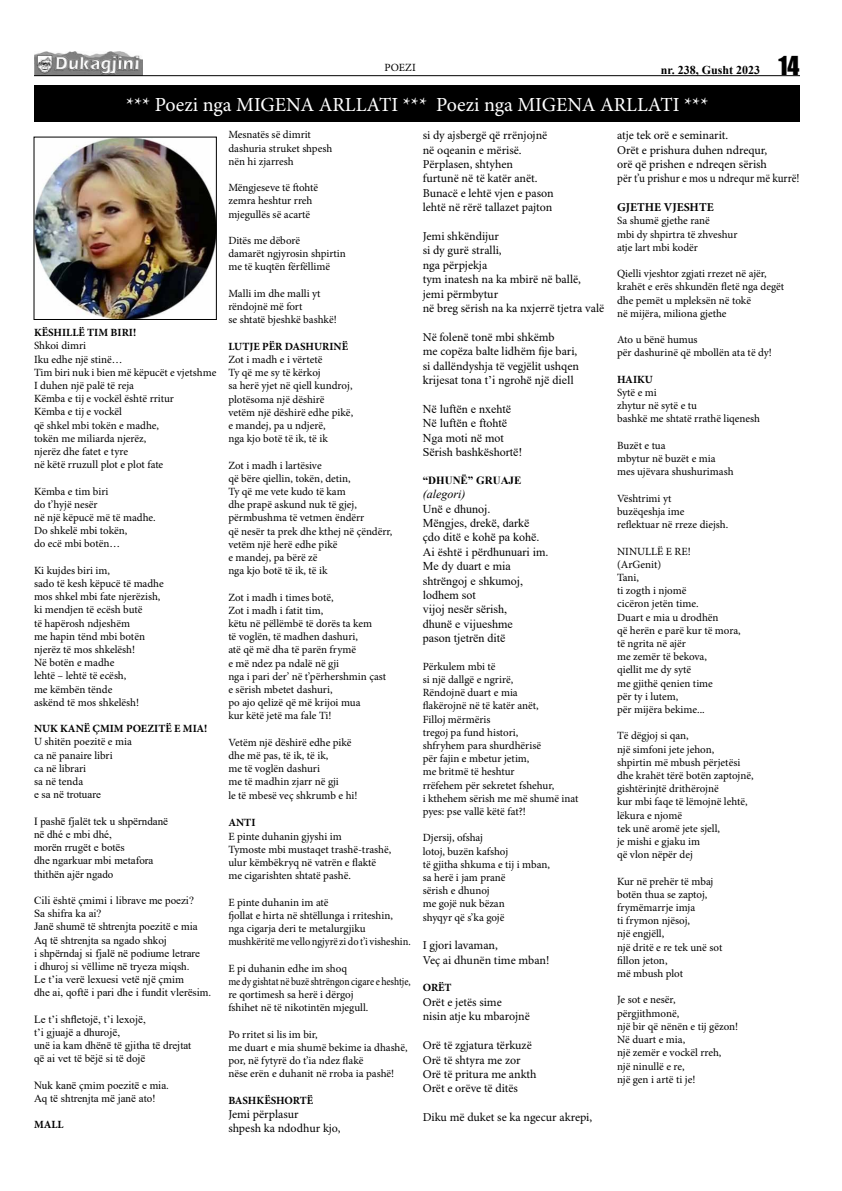
<style>
.page{position:relative;width:842px;height:1191px;background:#fff}
.page>*{position:absolute;margin:0;border:0;box-sizing:border-box;transform-origin:0 0}
.t1{font:20px "Minion Pro";color:#fff}
.t2{font:12px/14.4px "Minion Pro";color:#000}
.t3{font:12px/14.4px "Times New Roman";color:#000}
.t4{font:700 12px "Times New Roman";color:#000}
.t5{font:700 12px "Minion Pro";color:#000}
.t6{font:italic 12px "Times New Roman";color:#000}
.t7{font:11px/13.2px "Minion Pro";color:#000}
.t8{font:11px/13.2px "Times New Roman";color:#000}
.t9{font:700 11px "Minion Pro";color:#000}
.t10{font:700 11px "Times New Roman";color:#000}
.s1{font-family:"Impact";font-weight:400;font-size:24px}
.s2{font-family:"Minion Pro"}
</style>
<div class="page">
<img style="left:34px;top:51px;width:109px;height:24px">
<hr style="left:34px;top:75px;width:766px;height:1px;background:#000">
<img style="left:36px;top:139px;width:178px;height:178px">
<div style="left:34px;top:85px;width:765px;height:37px;background:#000"></div>
<p class="t7" style="left:384px;top:61px;width:33px">POEZI</p>
<p class="t4" style="left:661px;top:61px;width:140px">nr. 238, Gusht 2023 <span class="s1">14</span></p>
<h1 class="t1" style="left:126px;top:92px;width:584px">*** Poezi nga MIGENA ARLLATI *** Poezi nga MIGENA ARLLATI ***</h1>
<p class="t9" style="left:34px;top:325px;width:104px">KЁSHILLЁ TIM BIRI!</p>
<p class="t7" style="left:34px;top:340px;width:184px">Shkoi dimri<br>Iku edhe njё stinё…<br>Tim biri nuk i bien mё kёpucёt e vjetshme<br>I duhen njё palё tё reja<br>Kёmba e tij e vockёl ёshtё rritur<br>Kёmba e tij e vockёl<br>qё shkel mbi tokёn e madhe,<br>tokёn me miliarda njerёz,<br>njerёz dhe fatet e tyre<br>nё kёtё rruzull plot e plot fate</p>
<p class="t7" style="left:34px;top:485px;width:123px">Kёmba e tim biri<br>do t’hyjё nesёr<br>nё njё kёpucё mё tё madhe.<br>Do shkelё mbi tokёn,<br>do ecё mbi botёn…</p>
<p class="t7" style="left:34px;top:564px;width:131px">Ki kujdes biri im,<br>sado tё kesh kёpucё tё madhe mos shkel mbi fate njerёzish, ki mendjen tё ecёsh butё<br>tё hapёrosh ndjeshёm<br>me hapin tёnd mbi botёn njerёz tё mos shkelёsh!<br>Nё botёn e madhe<br>lehtё – lehtё tё ecёsh,<br>me kёmbёn tёnde<br>askёnd tё mos shkelёsh!</p>
<p class="t9" style="left:34px;top:721px;width:175px">NUK KANË ÇMIM POEZITË E MIA!</p>
<p class="t7" style="left:34px;top:736px;width:99px">U shitën poezitë e mia ca në panaire libri<br>ca në librari<br>sa në tenda</p>
<p class="t8" style="left:34px;top:787px;width:68px">e sa në trotuare</p>
<p class="t8" style="left:34px;top:814px;width:136px">I pashë fjalët tek u shpërndanë në dhé e mbi dhé,<br>morën rrugët e botës<br>dhe ngarkuar mbi metafora thithën ajër ngado</p>
<p class="t8" style="left:34px;top:893px;width:179px">Cili <span class="s2">është çmimi</span> i librave me poezi?<br>Sa shifra ka ai?<br>Janë shumë të shtrenjta poezitë e mia Aq të shtrenjta sa ngado shkoj<br>i shpërndaj si fjalë në podiume letrare<br>i dhuroj si vëllime në tryeza miqsh.<br>Le t’ia verë lexuesi vetë një <span class="s2">çmim<br></span>dhe ai, qoftë i pari dhe i fundit vlerësim.</p>
<p class="t8" style="left:34px;top:1012px;width:159px">Le t’i shfletojë, t’i lexojë,<br>t’i gjuajë a dhurojë,<br>unë ia kam dhënë të gjitha të drejtat që ai vet të bëjë si të dojë</p>
<p class="t8" style="left:34px;top:1078px;width:136px">Nuk kanë <span class="s2">çmim</span> poezitë e mia.<br>Aq të shtrenjta më janë ato!</p>
<p class="t9" style="left:34px;top:1117px;width:31px">MALL</p>
<p class="t7" style="left:228px;top:129px;width:105px">Mesnatës së dimrit dashuria struket shpesh nën hi zjarresh</p>
<p class="t7" style="left:228px;top:182px;width:91px">Mëngjeseve të ftohtë zemra heshtur rreh mjegullës së acartë</p>
<p class="t7" style="left:228px;top:234px;width:119px">Ditës me dëborë<br>damarët ngjyrosin shpirtin me të kuqtën fërfëllimë</p>
<p class="t7" style="left:228px;top:287px;width:110px">Malli im dhe malli yt rëndojnë më fort<br>se shtatë bjeshkë bashkë!</p>
<p class="t9" style="left:228px;top:338px;width:121px">LUTJE PËR DASHURINË</p>
<p class="t7" style="left:228px;top:353px;width:126px">Zot i madh e i vërtetë<br>Ty që me sy të kërkoj<br>sa herë yjet në qiell kundroj, plotësoma një dëshirë vetëm një dëshirë edhe pikë, e mandej, pa u ndjerë,<br>nga kjo botë të ik, të ik</p>
<p class="t7" style="left:228px;top:459px;width:166px">Zot i madh i lartësive<br>që bëre qiellin, tokën, detin,<br>Ty që me vete kudo të kam<br>dhe prapë askund nuk të gjej, përmbushma të vetmen ëndërr<br>që nesër ta prek dhe kthej në çëndërr, vetëm një herë edhe pikë<br>e mandej, pa bërë zë<br>nga kjo botë të ik, të ik</p>
<p class="t7" style="left:228px;top:591px;width:159px">Zot i madh i times botë,<br>Zot i madh i fatit tim,<br>këtu në pëllëmbë të dorës ta kem<br>të voglën, të madhen dashuri,<br>atë që më dha të parën frymë<br>e më ndez pa ndalë në gji<br>nga i pari der’ në t’përhershmin çast e sërish mbetet dashuri,<br>po ajo qelizë që më krijoi mua<br>kur këtë jetë ma fale Ti!</p>
<p class="t7" style="left:228px;top:736px;width:131px">Vetëm një dëshirë edhe pikë dhe më pas, të ik, të ik,<br>me të voglën dashuri<br>me të madhin zjarr në gji<br>le të mbesë veç shkrumb e hi!</p>
<p class="t9" style="left:228px;top:815px;width:29px">ANTI</p>
<p class="t7" style="left:228px;top:830px;width:164px">E pinte duhanin gjyshi im<br>Tymoste mbi mustaqet trashë-trashë, ulur këmbëkryq në vatrën e flaktë me cigarishten shtatë pashë.</p>
<p class="t7" style="left:228px;top:896px;width:184px">E pinte duhanin im atë<br>fjollat e hirta në shtëllunga i rriteshin, nga cigarja deri te metalurgjiku mushkëritë me vello ngjyrë zi do t’i visheshin.</p>
<p class="t7" style="left:228px;top:962px;width:184px">E pi duhanin edhe im shoq<br>me dy gishtat në buzë shtrëngon cigare e heshtje, re qortimesh sa herë i dërgoj<br>fshihet në të nikotintën mjegull.</p>
<p class="t7" style="left:228px;top:1028px;width:181px">Po rritet si lis im bir,<br>me duart e mia shumë bekime ia dhashë, por, në fytyrë do t’ia ndez flakë<br>nëse erën e duhanit në rroba ia pashë!</p>
<p class="t9" style="left:228px;top:1092px;width:86px">BASHKЁSHORTЁ</p>
<p class="t2" style="left:228px;top:1107px;width:114px">Jemi pёrplasur<br>shpesh ka ndodhur kjo,</p>
<p class="t2" style="left:423px;top:129px;width:133px">si dy ajsbergё qё rrёnjojnё nё oqeanin e mёrisё.<br>Pёrplasen, shtyhen<br>furtunё nё tё katёr anёt.<br>Bunacё e lehtё vjen e pason lehtё nё rёrё tallazet pajton</p>
<p class="t2" style="left:423px;top:229px;width:183px">Jemi shkёndijur<br>si dy gurё stralli,<br>nga pёrpjekja<br>tym inatesh na ka mbirё nё ballё, jemi pёrmbytur<br>nё breg sёrish na ka nxjerrё tjetra valё</p>
<p class="t2" style="left:423px;top:330px;width:158px">Nё folenё tonё mbi shkёmb<br>me copёza balte lidhёm fije bari, si dallёndyshja tё vegjёlit ushqen</p>
<p class="t3" style="left:423px;top:372px;width:152px">krijesat tona t’i ngrohё njё diell</p>
<p class="t3" style="left:423px;top:401px;width:101px">Nё luftёn e nxehtё<br>Nё luftёn e ftohtё<br>Nga moti nё mot<br>Sёrish bashkёshortё!</p>
<p class="t10" style="left:423px;top:472px;width:100px">“DHUNЁ” GRUAJE</p>
<p class="t6" style="left:423px;top:486px;width:44px">(alegori)</p>
<p class="t3" style="left:423px;top:501px;width:127px">Unё e dhunoj.<br>Mёngjes, drekё, darkё <span class="s2">çdo</span> ditё e kohё pa kohё.<br>Ai <span class="s2">ёshtё</span> i pёrdhunuari im.<br>Me dy duart e mia shtrёngoj e shkumoj, lodhem sot<br>vijoj nesёr sёrish,<br>dhunё e vijueshme<br>pason tjetrёn ditё</p>
<p class="t7" style="left:423px;top:660px;width:157px">Pёrkulem mbi tё<br>si njё dallgё e ngrirё,<br>Rёndojnё duart e mia<br>flakёrojnё nё tё katёr anёt,<br>Filloj mёrmёris<br>tregoj pa fund histori,<br>shfryhem para shurdhёrisё<br>pёr fajin e mbetur jetim,<br>me britmё tё heshtur<br>rrёfehem pёr sekretet fshehur,<br>i kthehem sёrish me mё shumё inat pyes: pse vallё kёtё fat?!</p>
<p class="t7" style="left:423px;top:831px;width:129px">Djersij, ofshaj<br>lotoj, buzёn kafshoj<br>tё gjitha shkuma e tij i mban, sa herё i jam pranё<br>sёrish e dhunoj<br>me gojё nuk bёzan<br>shyqyr qё s’ka gojё</p>
<p class="t2" style="left:423px;top:939px;width:128px">I gjori lavaman,<br>Veç ai dhunёn time mban!</p>
<p class="t9" style="left:423px;top:980px;width:30px">ORËT</p>
<p class="t2" style="left:423px;top:995px;width:109px">Orët e jetës sime<br>nisin atje ku mbarojnë</p>
<p class="t2" style="left:423px;top:1038px;width:115px">Orë të zgjatura tërkuzë<br>Orë të shtyra me zor<br>Orë të pritura me ankth<br>Orët e orëve të ditës</p>
<p class="t2" style="left:423px;top:1110px;width:171px">Diku më duket se ka ngecur akrepi,</p>
<p class="t2" style="left:617px;top:129px;width:184px">atje tek orë e seminarit.<br>Orët e prishura duhen ndrequr,<br>orë që prishen e ndreqen sërish<br>për t’u prishur e mos u ndrequr më kurrë!</p>
<p class="t5" style="left:617px;top:199px;width:98px">GJETHE VJESHTE</p>
<p class="t7" style="left:617px;top:215px;width:122px">Sa shumё gjethe ranё<br>mbi dy shpirtra tё zhveshur atje lart mbi kodёr</p>
<p class="t7" style="left:617px;top:267px;width:169px">Qielli vjeshtor zgjati rrezet nё ajёr, krahёt e erёs shkundёn fletё nga degёt dhe pemёt u mpleksёn nё tokё<br>nё mijёra, miliona gjethe</p>
<p class="t7" style="left:617px;top:333px;width:156px">Ato u bёnё humus<br>pёr dashurinё qё mbollёn ata tё dy!</p>
<p class="t9" style="left:617px;top:371px;width:37px">HAIKU</p>
<p class="t7" style="left:617px;top:386px;width:145px">Sytë e mi<br>zhytur në sytë e tu<br>bashkë me shtatë rrathë liqenesh</p>
<p class="t7" style="left:617px;top:439px;width:118px">Buzët e tua<br>mbytur në buzët e mia mes ujëvara shushurimash</p>
<p class="t7" style="left:617px;top:492px;width:113px">Vështrimi yt<br>buzëqeshja ime reflektuar në rreze diejsh.</p>
<p class="t7" style="left:617px;top:545px;width:125px">NINULLЁ E RE!<br>(ArGenit)<br>Tani,<br>ti zogth i njomё<br>cicёron jetёn time.<br>Duart e mia u drodhёn<br>qё herёn e parё kur tё mora, tё ngrita nё ajёr<br>me zemёr tё bekova,<br>qiellit me dy sytё<br>me gjithё qenien time<br>pёr ty i lutem,<br>pёr mijёra bekime...</p>
<p class="t7" style="left:617px;top:729px;width:138px">Tё dёgjoj si qan,<br>njё simfoni jete jehon,<br>shpirtin mё mbush pёrjetёsi dhe krahёt tёrё botёn zaptojnё, gishtёrinjtё drithёrojnё<br>kur mbi faqe të lёmojnё lehtё, lёkura e njomё<br>tek unё aromё jete sjell,<br>je mishi e gjaku im<br>qё vlon nёpёr dej</p>
<p class="t7" style="left:617px;top:875px;width:107px">Kur nё prehёr tё mbaj botёn thua se zaptoj, frymёmarrje imja<br>ti frymon njёsoj,<br>njё engjёll,<br>njё dritё e re tek unё sot fillon jeton,<br>mё mbush plot</p>
<p class="t7" style="left:617px;top:993px;width:123px">Je sot e nesёr, pёrgjithmonё,<br>njё bir qё nёnёn e tij gёzon!<br>Nё duart e mia,<br>njё zemёr e vockёl rreh,<br>njё ninullё e re,<br>njё gen i artё ti je!</p>
</div>
